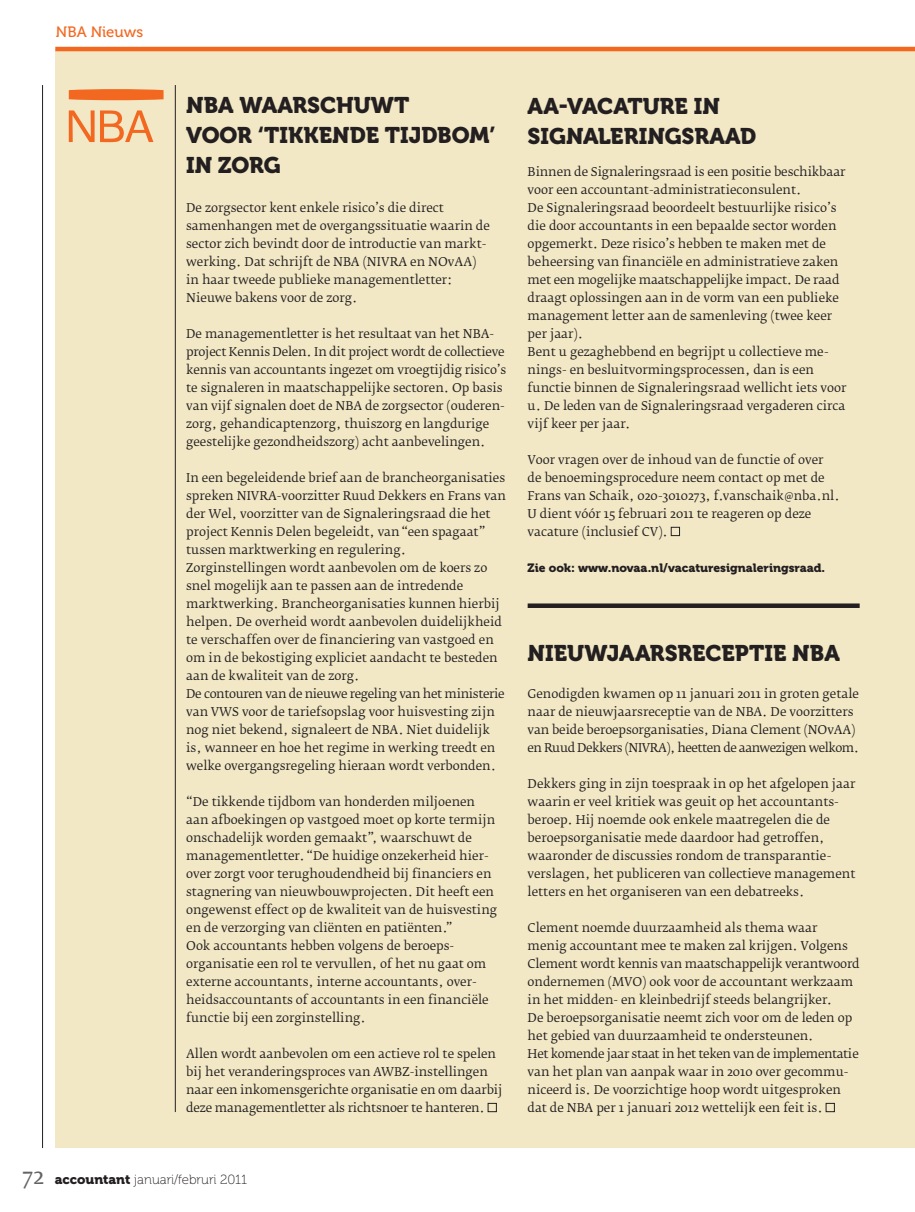
<style>
.page{position:relative;width:915px;height:1212px;background:#fff}
.page>*{position:absolute;margin:0;border:0;box-sizing:border-box;transform-origin:0 0}
.t1{font:22.5px/30px "Museo 900";letter-spacing:-.005em;color:#231f20}
.t2{font:15px "Museo 500";color:#f36821}
.t3{font:13.2px "Museo 100";color:#231f20}
.t4{font:12px/18px "Fedra Serif B Std";color:#231f20}
.t5{font:12px "Museo 900";color:#231f20}
.s1{font-family:"Fedra Serif B Std";font-size:22.5px;color:#636366}
.s2{font-family:"Museo 900"}
</style>
<div class="page">
<div style="left:55px;top:50px;width:859px;height:1098px;background:#f2e8c6"></div>
<hr style="left:42px;top:85px;width:1px;height:1063px;background:#231f20">
<hr style="left:175px;top:85px;width:1px;height:1027px;background:#231f20">
<hr style="left:55px;top:47px;width:859px;height:4px;background:#f36821">
<div style="left:670px;top:527px;width:9px;height:9px;border:1px solid #231f20"></div>
<div style="left:825px;top:1103px;width:9px;height:9px;border:1px solid #231f20"></div>
<svg style="left:69px;top:89px;width:94px;height:11px"></svg>
<svg style="left:69px;top:110px;width:25px;height:32px"></svg>
<svg style="left:100px;top:110px;width:53px;height:32px"></svg>
<div style="left:487px;top:1103px;width:9px;height:9px;border:1px solid #231f20"></div>
<div style="left:527px;top:603px;width:332px;height:5px;background:#231f20"></div>
<p class="t2" style="left:56px;top:23px;width:89px">NBA Nieuws</p>
<p class="t1" style="left:186px;top:91px;width:310px;text-indent:53px">WAARSCHUWT<br>VOOR ‘TIKKENDE TIJDBOM’<br>IN ZORG</p>
<p class="t1" style="left:186px;top:91px;width:17px">NBA</p>
<p class="t4" style="left:186px;top:199px;width:305px">De zorgsector kent enkele risico’s die direct samenhangen met de overgangssituatie waarin de sector zich bevindt door de introductie van markt&shy;werking. Dat schrijft de NBA (NIVRA en NOvAA) in haar tweede publieke managementletter:<br>Nieuwe bakens voor de zorg.</p>
<p class="t4" style="left:186px;top:325px;width:321px">De managementletter is het resultaat van het NBA&shy;project Kennis Delen. In dit project wordt de collectieve kennis van accountants ingezet om vroegtijdig risico’s te signaleren in maatschappelijke sectoren. Op basis van vijf signalen doet de NBA de zorgsector (ouderen&shy;zorg, gehandicaptenzorg, thuiszorg en langdurige geestelijke gezondheidszorg) acht aanbevelingen.</p>
<p class="t4" style="left:186px;top:469px;width:321px">In een begeleidende brief aan de brancheorganisaties spreken NIVRA-voorzitter Ruud Dekkers en Frans van der Wel, voorzitter van de Signaleringsraad die het project Kennis Delen begeleidt, van “een spagaat” tussen marktwerking en regulering.<br>Zorginstellingen wordt aanbevolen om de koers zo snel mogelijk aan te passen aan de intredende marktwerking. Brancheorganisaties kunnen hierbij helpen. De overheid wordt aanbevolen duidelijkheid te verschaffen over de financiering van vastgoed en om in de bekostiging expliciet aandacht te besteden aan de kwaliteit van de zorg.<br>De contouren van de nieuwe regeling van het ministerie van VWS voor de tariefsopslag voor huisvesting zijn nog niet bekend, signaleert de NBA. Niet duidelijk is, wanneer en hoe het regime in werking treedt en welke overgangsregeling hieraan wordt verbonden.</p>
<p class="t4" style="left:186px;top:793px;width:312px">“De tikkende tijdbom van honderden miljoenen aan afboekingen op vastgoed moet op korte termijn onschadelijk worden gemaakt”, waarschuwt de managementletter. “De huidige onzekerheid hier&shy;over zorgt voor terughoudendheid bij financiers en stagnering van nieuwbouwprojecten. Dit heeft een ongewenst effect op de kwaliteit van de huisvesting en de verzorging van cliënten en patiënten.”<br>Ook accountants hebben volgens de beroeps&shy;organisatie een rol te vervullen, of het nu gaat om externe accountants, interne accountants, over&shy;heidsaccountants of accountants in een financiële functie bij een zorginstelling.</p>
<p class="t4" style="left:186px;top:1045px;width:318px">Allen wordt aanbevolen om een actieve rol te spelen bij het veranderingsproces van AWBZ-instellingen naar een inkomensgerichte organisatie en om daarbij deze managementletter als richtsnoer te hanteren.</p>
<p class="t1" style="left:527px;top:91px;width:230px">AA-VACATURE IN<br>SIGNALERINGSRAAD</p>
<p class="t4" style="left:527px;top:163px;width:320px">Binnen de Signaleringsraad is een positie beschikbaar voor een accountant-administratieconsulent.<br>De Signaleringsraad beoordeelt bestuurlijke risico’s die door accountants in een bepaalde sector worden opgemerkt. Deze risico’s hebben te maken met de beheersing van financiële en administratieve zaken met een mogelijke maatschappelijke impact. De raad draagt oplossingen aan in de vorm van een publieke management letter aan de samenleving (twee keer per jaar).<br>Bent u gezaghebbend en begrijpt u collectieve me&shy;nings- en besluitvormingsprocessen, dan is een functie binnen de Signaleringsraad wellicht iets voor u. De leden van de Signaleringsraad vergaderen circa vijf keer per jaar.</p>
<p class="t4" style="left:527px;top:451px;width:313px">Voor vragen over de inhoud van de functie of over de benoemingsprocedure neem contact op met de Frans van Schaik, 020-3010273, f.vanschaik@nba.nl.<br>U dient vóór 15 februari 2011 te reageren op deze vacature (inclusief CV).</p>
<p class="t5" style="left:527px;top:561px;width:299px">ZIE OOK: WWW.NOVAA.NL/VACATURESIGNALERINGSRAAD.</p>
<p class="t1" style="left:527px;top:638px;width:281px">NIEUWJAARSRECEPTIE NBA</p>
<p class="t4" style="left:527px;top:685px;width:333px">Genodigden kwamen op 11 januari 2011 in groten getale naar de nieuwjaarsreceptie van de NBA. De voorzitters van beide beroepsorganisaties, Diana Clement (NOvAA) en Ruud Dekkers (NIVRA), heetten de aanwezigen welkom.</p>
<p class="t4" style="left:527px;top:775px;width:329px">Dekkers ging in zijn toespraak in op het afgelopen jaar waarin er veel kritiek was geuit op het accountants&shy;beroep. Hij noemde ook enkele maatregelen die de beroepsorganisatie mede daardoor had getroffen, waaronder de discussies rondom de transparantie&shy;verslagen, het publiceren van collectieve management letters en het organiseren van een debatreeks.</p>
<p class="t4" style="left:527px;top:919px;width:333px">Clement noemde duurzaamheid als thema waar menig accountant mee te maken zal krijgen. Volgens Clement wordt kennis van maatschappelijk verantwoord ondernemen (MVO) ook voor de accountant werkzaam in het midden- en kleinbedrijf steeds belangrijker.<br>De beroepsorganisatie neemt zich voor om de leden op het gebied van duurzaamheid te ondersteunen.<br>Het komende jaar staat in het teken van de implementatie van het plan van aanpak waar in 2010 over gecommu&shy;niceerd is. De voorzichtige hoop wordt uitgesproken dat de NBA per 1 januari 2012 wettelijk een feit is.</p>
<p class="t3" style="left:22px;top:1172px;width:226px"><span class="s1">72</span> <span class="s2">ACCOUNTANT</span> januari/februri 2011</p>
</div>
